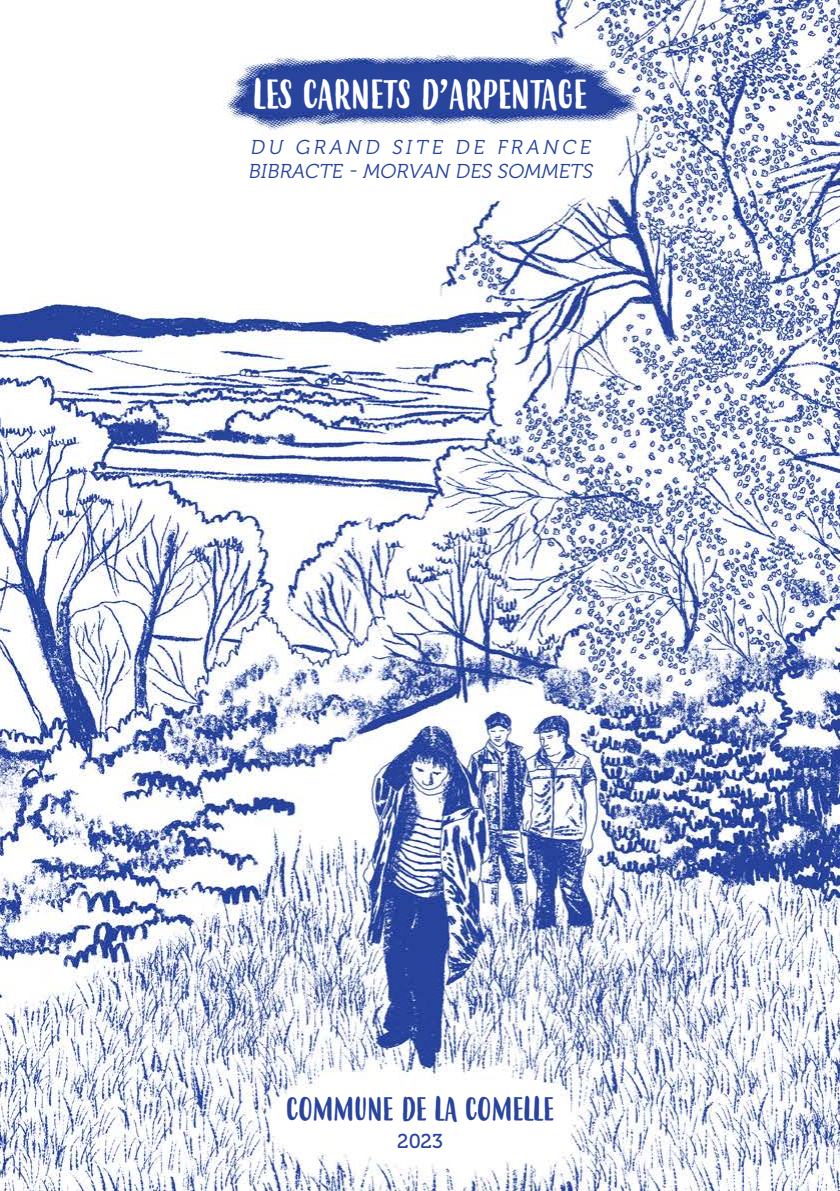
<style>
.page{position:relative;width:840px;height:1191px;background:#fff}
.page>*{position:absolute;margin:0;border:0;box-sizing:border-box;transform-origin:0 0}
.t1{font:40px "Budidaya";color:#fff}
.t2{font:32px "Budidaya";color:#29449b}
.t3{font:italic 20px/24px "Museo 300";color:#27439c}
.t4{font:20px "Museo 500";color:#29449b}
</style>
<div class="page">
<img style="left:0;top:0;width:839px;height:1191px">
<h1 class="t1" style="left:253px;top:72px;width:335px">LES CARNETS D’ARPENTAGE</h1>
<p class="t3" style="left:248px;top:135px;width:349px">DU GRAND SITE DE FRANCE<br>BIBRACTE - MORVAN DES SOMMETS</p>
<h2 class="t2" style="left:286px;top:1091px;width:269px">COMMUNE DE LA COMELLE</h2>
<p class="t4" style="left:397px;top:1130px;width:47px">2023</p>
</div>
